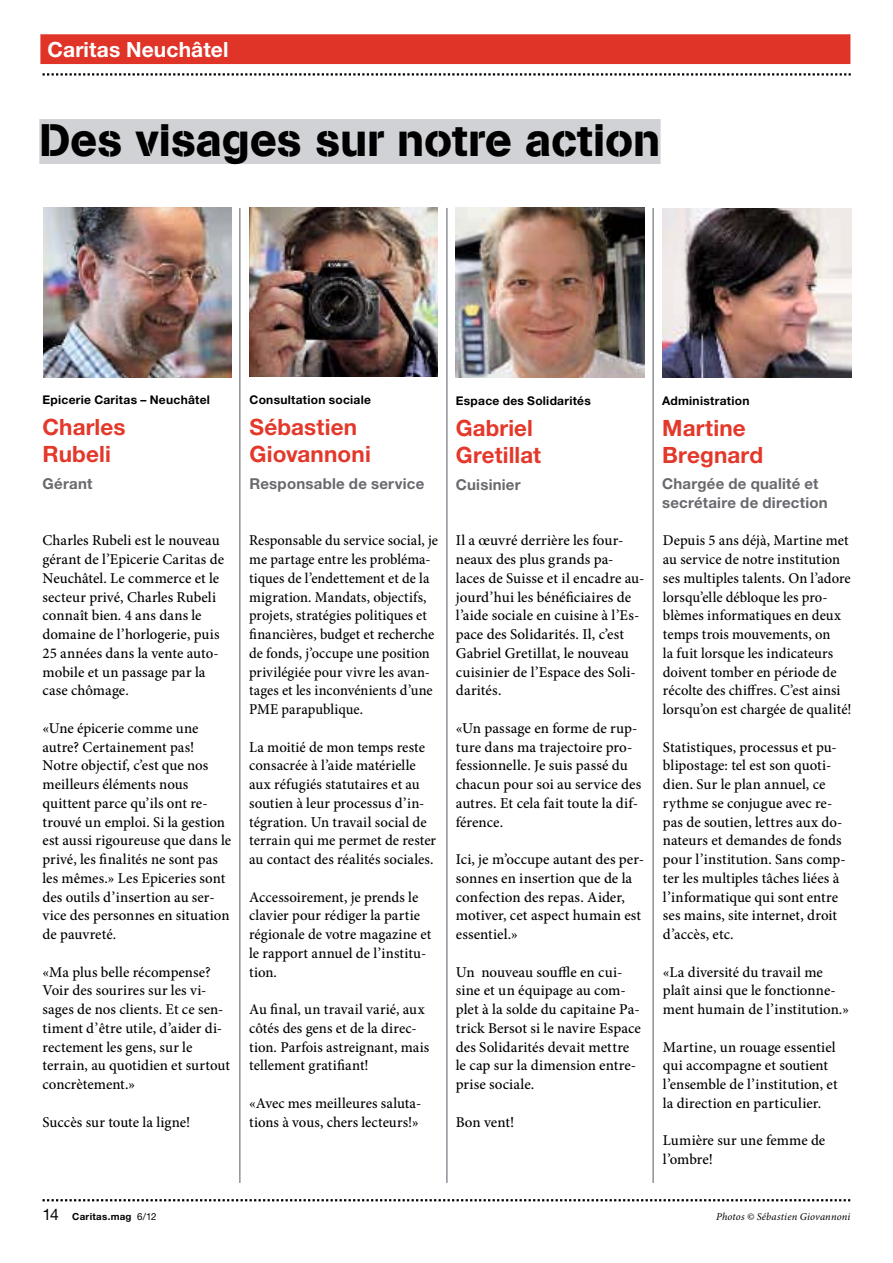
<style>
.page{position:relative;width:893px;height:1263px;background:#fff}
.page>*{position:absolute;margin:0;border:0;box-sizing:border-box;transform-origin:0 0}
.t1{font:45px "AG Book Stencil";color:#000}
.t2{font:700 22.5px/27px "Helvetica Neue";letter-spacing:.005em;color:#e3382a}
.t3{font:700 21px "Helvetica Neue";letter-spacing:.005em;color:#fff}
.t4{font:500 15px/18.8px "Minion Pro";color:#000}
.t5{font:500 15px/18.8px "Minion Pro";color:#000;scale:.96 1}
.t6{font:700 15px/18.8px "Helvetica Neue";letter-spacing:.015em;color:#69686e}
.t7{font:700 12px "Helvetica Neue";letter-spacing:.02em;color:#000}
.t8{font:italic 10.5px "Minion Pro";letter-spacing:.015em;color:#000}
.t9{font:700 9.75px "Helvetica Neue";letter-spacing:.03em;color:#000}
.s1{font-weight:400;font-size:15.75px}
.s2{font-weight:400}
</style>
<div class="page">
<svg style="left:43px;top:1199px;width:807px;height:2px"></svg>
<div style="left:40px;top:34px;width:810px;height:30px;background:#e03428"></div>
<svg style="left:43px;top:73px;width:808px;height:3px"></svg>
<img style="left:43px;top:208px;width:188px;height:169px">
<img style="left:250px;top:208px;width:187px;height:169px">
<img style="left:663px;top:209px;width:188px;height:168px">
<div style="left:39px;top:119px;width:622px;height:45px;background:#d0d2d6"></div>
<hr style="left:239px;top:208px;width:2px;height:975px;background:#8f9198">
<hr style="left:446px;top:208px;width:2px;height:975px;background:#8f9198">
<hr style="left:652px;top:208px;width:2px;height:975px;background:#8f9198">
<img style="left:456px;top:208px;width:189px;height:169px">
<h3 class="t3" style="left:48px;top:42px;width:182px">Caritas Neuchâtel</h3>
<h1 class="t1" style="left:39px;top:123px;width:623px">Des visages sur notre action</h1>
<p class="t7" style="left:43px;top:395px;width:169px">Epicerie Caritas – Neuchâtel</p>
<h2 class="t2" style="left:43px;top:416px;width:85px">Charles<br>Rubeli</h2>
<p class="t6" style="left:43px;top:476px;width:51px">Gérant</p>
<p class="t4" style="left:43px;top:532px;width:183px">Charles Rubeli est le nouveau gérant de l’Epicerie Caritas de<br>Neuchâtel. Le commerce et le secteur privé, Charles Rubeli connaît bien. 4 ans dans le domaine de l’horlogerie, puis<br>25 années dans la vente auto&shy;mobile et un passage par la case chômage.</p>
<p class="t4" style="left:43px;top:720px;width:190px">«Une épicerie comme une autre? Certainement pas!<br>Notre objectif, c’est que nos meilleurs éléments nous quittent parce qu’ils ont re&shy;trouvé un emploi. Si la gestion est aussi rigoureuse que dans le privé, les finalités ne sont pas les mêmes.» Les Epiceries sont des outils d’insertion au ser&shy;vice des personnes en situation de pauvreté.</p>
<p class="t4" style="left:43px;top:964px;width:189px">«Ma plus belle récompense?<br>Voir des sourires sur les vi&shy;sages de nos clients. Et ce sen&shy;timent d’être utile, d’aider di&shy;rectement les gens, sur le terrain, au quotidien et surtout concrètement.»</p>
<p class="t4" style="left:43px;top:1114px;width:149px">Succès sur toute la ligne!</p>
<p class="t9" style="left:43px;top:1213px;width:116px"><span class="s1">14</span> Caritas.mag <span class="s2">6/12</span></p>
<p class="t7" style="left:250px;top:395px;width:123px">Consultation sociale</p>
<h2 class="t2" style="left:250px;top:416px;width:123px">Sébastien<br>Giovannoni</h2>
<p class="t6" style="left:250px;top:476px;width:176px">Responsable de service</p>
<p class="t5" style="left:249px;top:532px;width:198px">Responsable du service social, je me partage entre les probléma&shy;tiques de l’endettement et de la migration. Mandats, objectifs, projets, stratégies politiques et financières, budget et recherche de fonds, j’occupe une position privilégiée pour vivre les avan&shy;tages et les inconvénients d’une<br>PME parapublique.</p>
<p class="t4" style="left:249px;top:739px;width:188px">La moitié de mon temps reste consacrée à l’aide matérielle aux réfugiés statutaires et au soutien à leur processus d’in&shy;tégration. Un travail social de terrain qui me permet de rester au contact des réalités sociales.</p>
<p class="t4" style="left:249px;top:889px;width:184px">Accessoirement, je prends le clavier pour rédiger la partie régionale de votre magazine et le rapport annuel de l’institu&shy;tion.</p>
<p class="t4" style="left:249px;top:1001px;width:182px">Au final, un travail varié, aux côtés des gens et de la direc&shy;tion. Parfois astreignant, mais tellement gratifiant!</p>
<p class="t4" style="left:249px;top:1095px;width:174px">«Avec mes meilleures saluta&shy;tions à vous, chers lecteurs!»</p>
<p class="t7" style="left:456px;top:396px;width:136px">Espace des Solidarités</p>
<h2 class="t2" style="left:456px;top:417px;width:87px">Gabriel<br>Gretillat</h2>
<p class="t6" style="left:456px;top:476px;width:66px">Cuisinier</p>
<p class="t4" style="left:456px;top:532px;width:190px">Il a œuvré derrière les four&shy;neaux des plus grands pa&shy;laces de Suisse et il encadre au&shy;jourd’hui les bénéficiaires de l’aide sociale en cuisine à l’Es&shy;pace des Solidarités. Il, c’est<br>Gabriel Gretillat, le nouveau cuisinier de l’Espace des Soli&shy;darités.</p>
<p class="t4" style="left:456px;top:720px;width:187px">«Un passage en forme de rup&shy;ture dans ma trajectoire pro&shy;fessionnelle. Je suis passé du chacun pour soi au service des autres. Et cela fait toute la dif&shy;férence.</p>
<p class="t4" style="left:456px;top:851px;width:190px">Ici, je m’occupe autant des per&shy;sonnes en insertion que de la confe ction des repas. Aider, motiver, cet aspect humain est essentiel.»</p>
<p class="t4" style="left:456px;top:964px;width:187px">Un nouveau souffle en cui&shy;sine et un équipage au com&shy;plet à la solde du capitaine Pa&shy;trick Bersot si le navire Espace des Solidarités devait mettre le cap sur la dimension entre&shy;prise sociale.</p>
<p class="t4" style="left:456px;top:1114px;width:60px">Bon vent!</p>
<p class="t7" style="left:662px;top:396px;width:89px">Administration</p>
<h2 class="t2" style="left:662px;top:417px;width:103px">Martine<br>Bregnard</h2>
<p class="t6" style="left:662px;top:476px;width:167px">Chargée de qualité et secrétaire de direction</p>
<p class="t4" style="left:663px;top:532px;width:190px">Depuis 5 ans déjà, Martine met au service de notre institution ses multiples talents. On l’adore lorsqu’elle débloque les pro&shy;blèmes informatiques en deux temps trois mouvements, on<br>la fuit lorsque les indicateurs doivent tomber en période de récolte des chiffres. C’est ainsi lorsqu’on est chargée de qualité!</p>
<p class="t4" style="left:663px;top:739px;width:184px">Statistiques, processus et pu&shy;blipostage: tel est son quoti&shy;dien. Sur le plan annuel, ce rythme se conjugue avec re&shy;pas de soutien, lettres aux do&shy;nateurs et demandes de fonds pour l’institution. Sans comp&shy;ter les multiples tâches liées à l’informatique qui sont entre ses mains, site internet, droit d’accès, etc.</p>
<p class="t4" style="left:663px;top:964px;width:188px">«La diversité du travail me plaît ainsi que le fonctionne&shy;ment humain de l’institution.»</p>
<p class="t4" style="left:663px;top:1039px;width:176px">Martine, un rouage essentiel qui accompagne et soutient l’ensemble de l’institution, et la direction en particulier.</p>
<p class="t4" style="left:663px;top:1132px;width:164px">Lumière sur une femme de l’ombre!</p>
<p class="t8" style="left:716px;top:1213px;width:136px">Photos © Sébastien Giovannoni</p>
</div>
